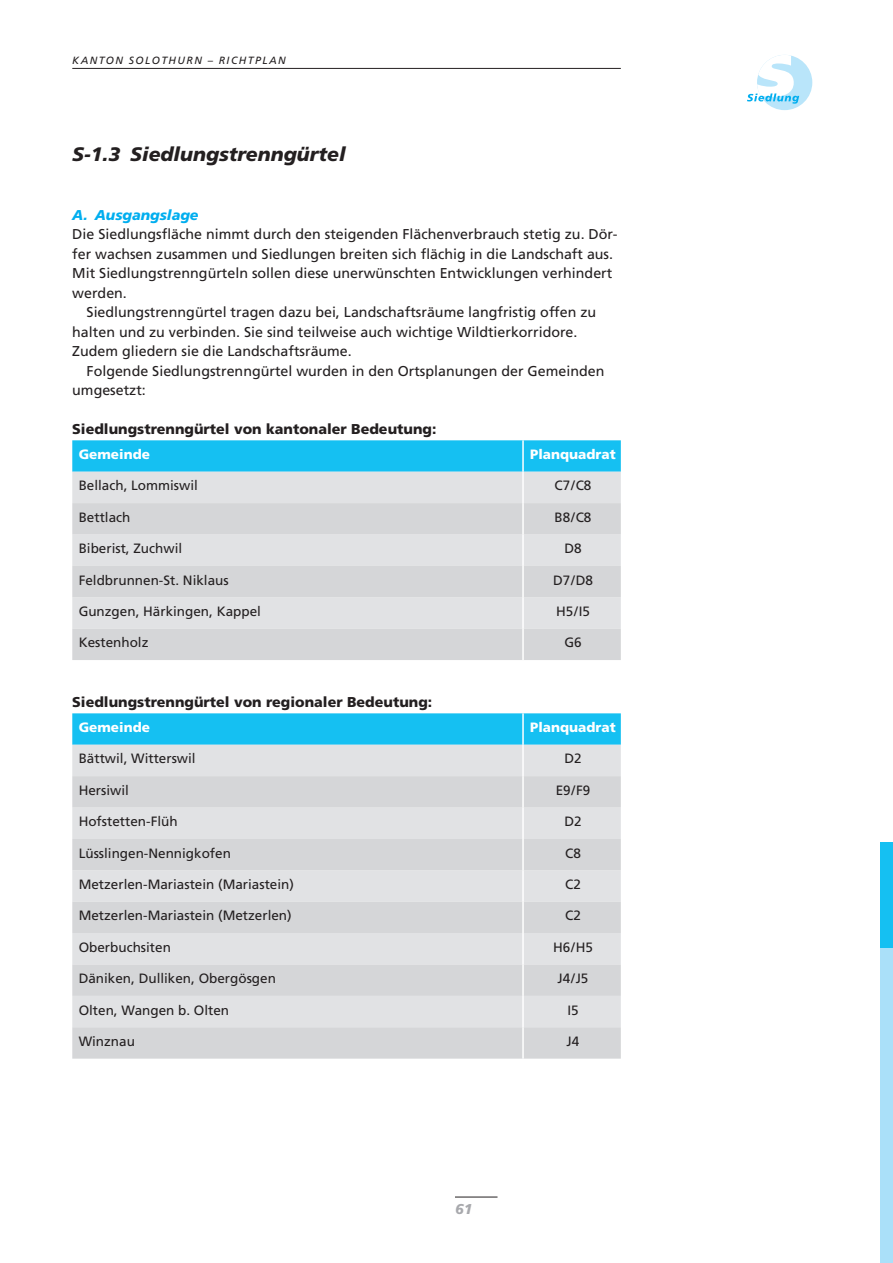
<style>
.page{position:relative;width:893px;height:1263px;background:#fff}
.page>*{position:absolute;margin:0;border:0;box-sizing:border-box;transform-origin:0 0}
.Titel_1_1{font:italic 900 19.5px "Frutiger LT Std";color:#231f20}
.Lauftext{font:14.25px/19.5px "Frutiger LT Std";color:#231f20}
.Lauftext-2{font:900 14.25px "Frutiger LT Std";color:#231f20}
.Titel_ABCD_direkt_na{font:italic 900 14.25px "Frutiger LT Std";color:#00aeef}
.t1{font:italic 900 14.25px "Frutiger LT Std";color:#a8a9ad}
.Tabellentext{font:13.5px "Frutiger LT Std";color:#231f20}
.Tabellen-Kopftext{font:900 13.5px "Frutiger LT Std";color:#fff}
.t2{font:italic 10.5px "Frutiger LT Std";letter-spacing:.135em;color:#231f20}
</style>
<div class="page">
<div style="left:880px;top:842px;width:13px;height:421px;background:#aae0f9"></div>
<div style="left:880px;top:842px;width:13px;height:105px;background:#15c0f2"></div>
<hr style="left:455px;top:1197px;width:42px;height:1px;background:#231f20">
<hr style="left:72px;top:68px;width:549px;height:1px;background:#231f20">
<div style="left:72px;top:440px;width:549px;height:32px;background:#15c0f2"></div>
<div style="left:72px;top:472px;width:549px;height:31px;background:#e1e2e4"></div>
<svg style="left:72px;top:503px;width:549px;height:157px;background:#d9dadc"></svg>
<hr style="left:522px;top:440px;width:2px;height:32px;background:#fff">
<hr style="left:522px;top:472px;width:2px;height:31px;background:#fff">
<hr style="left:522px;top:503px;width:2px;height:31px;background:#fff">
<hr style="left:522px;top:534px;width:2px;height:32px;background:#fff">
<hr style="left:522px;top:566px;width:2px;height:31px;background:#fff">
<hr style="left:522px;top:597px;width:2px;height:32px;background:#fff">
<hr style="left:522px;top:629px;width:2px;height:31px;background:#fff">
<div style="left:72px;top:713px;width:549px;height:32px;background:#15c0f2"></div>
<div style="left:72px;top:745px;width:549px;height:31px;background:#e1e2e4"></div>
<svg style="left:72px;top:776px;width:549px;height:283px;background:#dadbdd"></svg>
<hr style="left:522px;top:713px;width:2px;height:32px;background:#fff">
<hr style="left:522px;top:745px;width:2px;height:31px;background:#fff">
<hr style="left:522px;top:776px;width:2px;height:31px;background:#fff">
<hr style="left:522px;top:807px;width:2px;height:32px;background:#fff">
<hr style="left:522px;top:839px;width:2px;height:31px;background:#fff">
<hr style="left:522px;top:870px;width:2px;height:32px;background:#fff">
<hr style="left:522px;top:902px;width:2px;height:31px;background:#fff">
<hr style="left:522px;top:933px;width:2px;height:31px;background:#fff">
<hr style="left:522px;top:964px;width:2px;height:32px;background:#fff">
<hr style="left:522px;top:996px;width:2px;height:31px;background:#fff">
<hr style="left:522px;top:1027px;width:2px;height:32px;background:#fff">
<div style="left:757px;top:55px;width:55px;height:55px;background:#b9e5fa;border-radius:50%"></div>
<svg style="left:747px;top:55px;width:52px;height:49px"></svg>
<p class="t2" style="left:72px;top:54px;width:215px">KANTON SOLOTHURN – RICHTPLAN</p>
<p class="Titel_1_1" style="left:72px;top:143px;width:275px">S-1.3 Siedlungstrenngürtel</p>
<p class="Titel_ABCD_direkt_na" style="left:72px;top:206px;width:128px">A. Ausgangslage</p>
<p class="Lauftext" style="left:72px;top:225px;width:547px">Die Siedlungsfläche nimmt durch den steigenden Flächenverbrauch stetig zu. Dör&shy;fer wachsen zusammen und Siedlungen breiten sich flächig in die Landschaft aus.<br>Mit Siedlungstrenngürteln sollen diese unerwünschten Entwicklungen verhindert werden.</p>
<p class="Lauftext" style="left:72px;top:303px;width:525px;text-indent:14px">Siedlungstrenngürtel tragen dazu bei, Landschaftsräume langfristig offen zu halten und zu verbinden. Sie sind teilweise auch wichtige Wildtierkorridore.<br>Zudem gliedern sie die Landschaftsräume.</p>
<p class="Lauftext" style="left:72px;top:361px;width:534px;text-indent:14px">Folgende Siedlungstrenngürtel wurden in den Ortsplanungen der Gemeinden umgesetzt:</p>
<p class="Lauftext-2" style="left:72px;top:421px;width:366px">Siedlungstrenngürtel von kantonaler Bedeutung:</p>
<p class="Tabellen-Kopftext" style="left:79px;top:446px;width:73px">Gemeinde</p>
<p class="Tabellen-Kopftext" style="left:530px;top:446px;width:87px">Planquadrat</p>
<p class="Tabellentext" style="left:79px;top:478px;width:121px">Bellach, Lommiswil</p>
<p class="Tabellentext" style="left:555px;top:478px;width:38px">C7/C8</p>
<p class="Tabellentext" style="left:79px;top:509px;width:53px">Bettlach</p>
<p class="Tabellentext" style="left:555px;top:509px;width:38px">B8/C8</p>
<p class="Tabellentext" style="left:79px;top:540px;width:105px">Biberist, Zuchwil</p>
<p class="Tabellentext" style="left:564px;top:540px;width:19px">D8</p>
<p class="Tabellentext" style="left:79px;top:572px;width:152px">Feldbrunnen-St. Niklaus</p>
<p class="Tabellentext" style="left:553px;top:572px;width:41px">D7/D8</p>
<p class="Tabellentext" style="left:79px;top:603px;width:184px">Gunzgen, Härkingen, Kappel</p>
<p class="Tabellentext" style="left:556px;top:603px;width:35px">H5/I5</p>
<p class="Tabellentext" style="left:79px;top:635px;width:71px">Kestenholz</p>
<p class="Tabellentext" style="left:564px;top:635px;width:19px">G6</p>
<p class="Lauftext-2" style="left:72px;top:694px;width:361px">Siedlungstrenngürtel von regionaler Bedeutung:</p>
<p class="Tabellen-Kopftext" style="left:79px;top:719px;width:73px">Gemeinde</p>
<p class="Tabellen-Kopftext" style="left:530px;top:719px;width:87px">Planquadrat</p>
<p class="Tabellentext" style="left:79px;top:751px;width:119px">Bättwil, Witterswil</p>
<p class="Tabellentext" style="left:564px;top:751px;width:19px">D2</p>
<p class="Tabellentext" style="left:79px;top:782px;width:52px">Hersiwil</p>
<p class="Tabellentext" style="left:556px;top:782px;width:36px">E9/F9</p>
<p class="Tabellentext" style="left:79px;top:813px;width:101px">Hofstetten-Flüh</p>
<p class="Tabellentext" style="left:564px;top:813px;width:19px">D2</p>
<p class="Tabellentext" style="left:79px;top:845px;width:154px">Lüsslingen-Nennigkofen</p>
<p class="Tabellentext" style="left:565px;top:845px;width:17px">C8</p>
<p class="Tabellentext" style="left:79px;top:876px;width:217px">Metzerlen-Mariastein (Mariastein)</p>
<p class="Tabellentext" style="left:565px;top:876px;width:17px">C2</p>
<p class="Tabellentext" style="left:79px;top:908px;width:215px">Metzerlen-Mariastein (Metzerlen)</p>
<p class="Tabellentext" style="left:565px;top:908px;width:17px">C2</p>
<p class="Tabellentext" style="left:79px;top:939px;width:94px">Oberbuchsiten</p>
<p class="Tabellentext" style="left:553px;top:939px;width:41px">H6/H5</p>
<p class="Tabellentext" style="left:79px;top:970px;width:199px">Däniken, Dulliken, Obergösgen</p>
<p class="Tabellentext" style="left:558px;top:970px;width:32px">J4/J5</p>
<p class="Tabellentext" style="left:79px;top:1002px;width:152px">Olten, Wangen b. Olten</p>
<p class="Tabellentext" style="left:567px;top:1002px;width:13px">I5</p>
<p class="Tabellentext" style="left:79px;top:1033px;width:58px">Winznau</p>
<p class="Tabellentext" style="left:567px;top:1033px;width:14px">J4</p>
<p class="t1" style="left:455px;top:1201px;width:19px">61</p>
</div>
